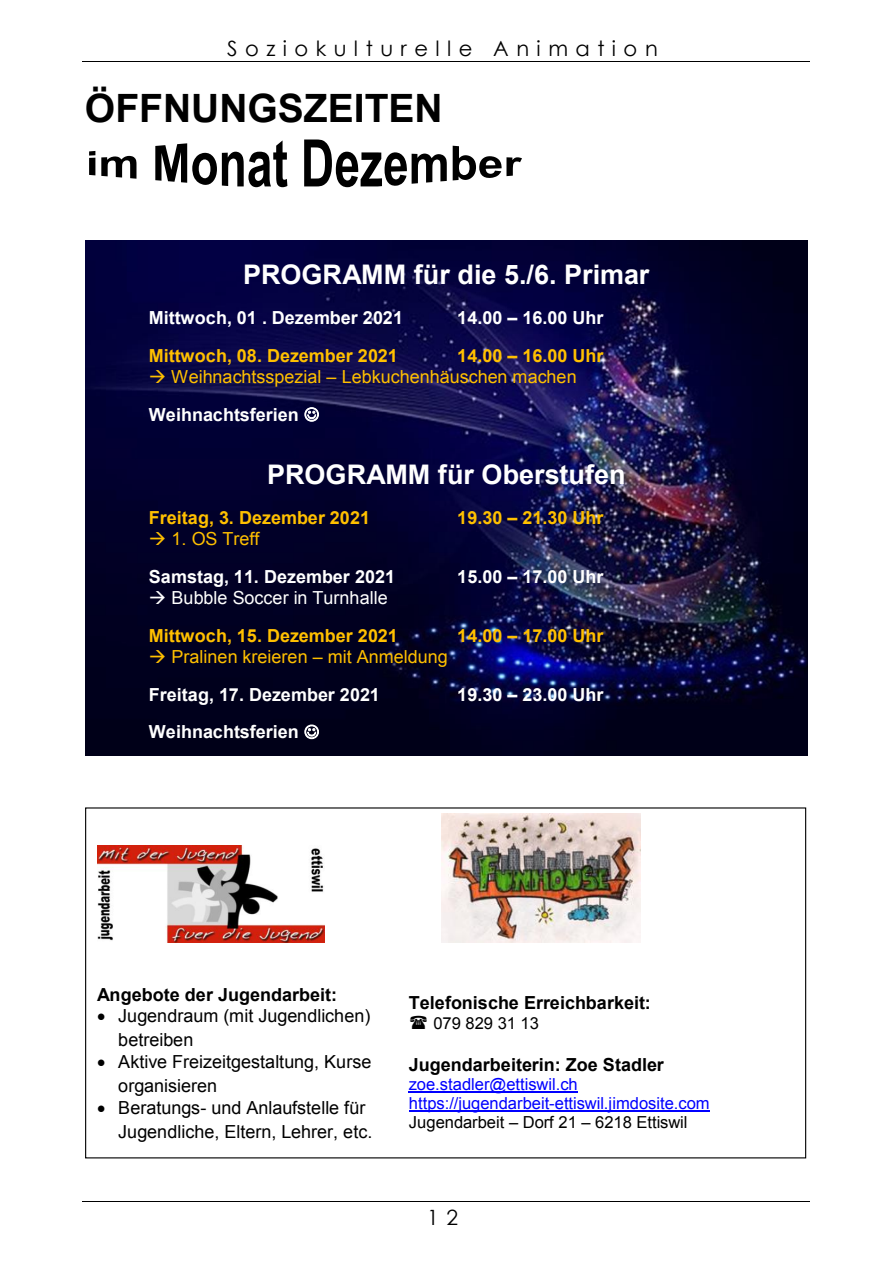
<style>
.page{position:relative;width:893px;height:1263px;background:#fff}
.page>*{position:absolute;margin:0;border:0;box-sizing:border-box;transform-origin:0 0}
.t1{font:700 39px "Arial";color:#000}
.t2{font:700 27px "Arial";color:#fff}
.t3{font:21px "Century Gothic";letter-spacing:.355em;color:#000}
.t4{font:700 18px "Arial";color:#fff}
.t5{font:18px "Arial";color:#000}
.t6{font:700 18px "Arial";color:#ffc000}
.t7{font:18px "Arial";color:#ffc000}
.t8{font:700 18px "Arial";color:#000}
.t9{font:18px "Arial";color:#fff}
.t10{font:16.5px "Arial";color:#00f}
.t11{font:16.5px "Arial";color:#000}
</style>
<div class="page">
<hr style="left:83px;top:61px;width:727px;height:1px;background:#000">
<hr style="left:83px;top:1201px;width:727px;height:1px;background:#000">
<svg style="left:89px;top:139px;width:433px;height:48px"></svg>
<img style="left:85px;top:240px;width:723px;height:516px">
<img style="left:97px;top:845px;width:228px;height:97px">
<img style="left:441px;top:814px;width:200px;height:128px">
<hr style="left:409px;top:1092px;width:169px;height:1px;background:#00f">
<hr style="left:409px;top:1110px;width:301px;height:2px;background:#00f">
<svg style="left:305px;top:407px;width:14px;height:14px"></svg>
<svg style="left:305px;top:725px;width:14px;height:14px"></svg>
<p class="t3" style="left:227px;top:34px;width:432px">Soziokulturelle Animation</p>
<p class="t1" style="left:85px;top:82px;width:359px">ÖFFNUNGSZEITEN</p>
<p class="t2" style="left:243px;top:257px;width:408px">PROGRAMM für die 5./6. Primar</p>
<p class="t4" style="left:149px;top:306px;width:256px">Mittwoch, 01 . Dezember 2021</p>
<p class="t4" style="left:457px;top:306px;width:148px">14.00 – 16.00 Uhr</p>
<p class="t6" style="left:149px;top:344px;width:251px">Mittwoch, 08. Dezember 2021</p>
<p class="t6" style="left:457px;top:344px;width:148px">14.00 – 16.00 Uhr</p>
<p class="t7" style="left:149px;top:365px;width:429px">→ Weihnachtsspezial – Lebkuchenhäuschen machen</p>
<p class="t4" style="left:149px;top:403px;width:152px">Weihnachtsferien</p>
<p class="t2" style="left:267px;top:457px;width:360px">PROGRAMM für Oberstufen</p>
<p class="t6" style="left:149px;top:506px;width:223px">Freitag, 3. Dezember 2021</p>
<p class="t6" style="left:457px;top:506px;width:148px">19.30 – 21.30 Uhr</p>
<p class="t7" style="left:149px;top:527px;width:112px">→ 1. OS Treff</p>
<p class="t4" style="left:149px;top:565px;width:248px">Samstag, 11. Dezember 2021</p>
<p class="t4" style="left:457px;top:565px;width:148px">15.00 – 17.00 Uhr</p>
<p class="t9" style="left:149px;top:586px;width:240px">→ Bubble Soccer in Turnhalle</p>
<p class="t6" style="left:149px;top:624px;width:251px">Mittwoch, 15. Dezember 2021</p>
<p class="t6" style="left:457px;top:624px;width:148px">14.00 – 17.00 Uhr</p>
<p class="t7" style="left:149px;top:644px;width:300px">→ Pralinen kreieren – mit Anmeldung</p>
<p class="t4" style="left:149px;top:682px;width:233px">Freitag, 17. Dezember 2021</p>
<p class="t4" style="left:457px;top:682px;width:148px">19.30 – 23.00 Uhr</p>
<p class="t4" style="left:149px;top:720px;width:152px">Weihnachtsferien</p>
<p class="t8" style="left:97px;top:982px;width:242px">Angebote der Jugendarbeit:</p>
<p class="t5" style="left:97px;top:1004px;width:275px">• Jugendraum (mit Jugendlichen)</p>
<p class="t5" style="left:118px;top:1028px;width:77px">betreiben</p>
<p class="t5" style="left:97px;top:1050px;width:276px">• Aktive Freizeitgestaltung, Kurse</p>
<p class="t5" style="left:118px;top:1074px;width:101px">organisieren</p>
<p class="t5" style="left:97px;top:1096px;width:270px">• Beratungs- und Anlaufstelle für</p>
<p class="t5" style="left:118px;top:1119px;width:256px">Jugendliche, Eltern, Lehrer, etc.</p>
<p class="t8" style="left:409px;top:991px;width:244px">Telefonische Erreichbarkeit:</p>
<p class="t11" style="left:433px;top:1013px;width:107px">079 829 31 13</p>
<p class="t8" style="left:409px;top:1052px;width:257px">Jugendarbeiterin: Zoe Stadler</p>
<p class="t10" style="left:409px;top:1073px;width:170px">zoe.stadler@ettiswil.ch</p>
<p class="t10" style="left:409px;top:1092px;width:302px">https://jugendarbeit-ettiswil.jimdosite.com</p>
<p class="t11" style="left:409px;top:1111px;width:280px">Jugendarbeit – Dorf 21 – 6218 Ettiswil</p>
<p class="t3" style="left:427px;top:1204px;width:32px">1 2</p>
</div>
